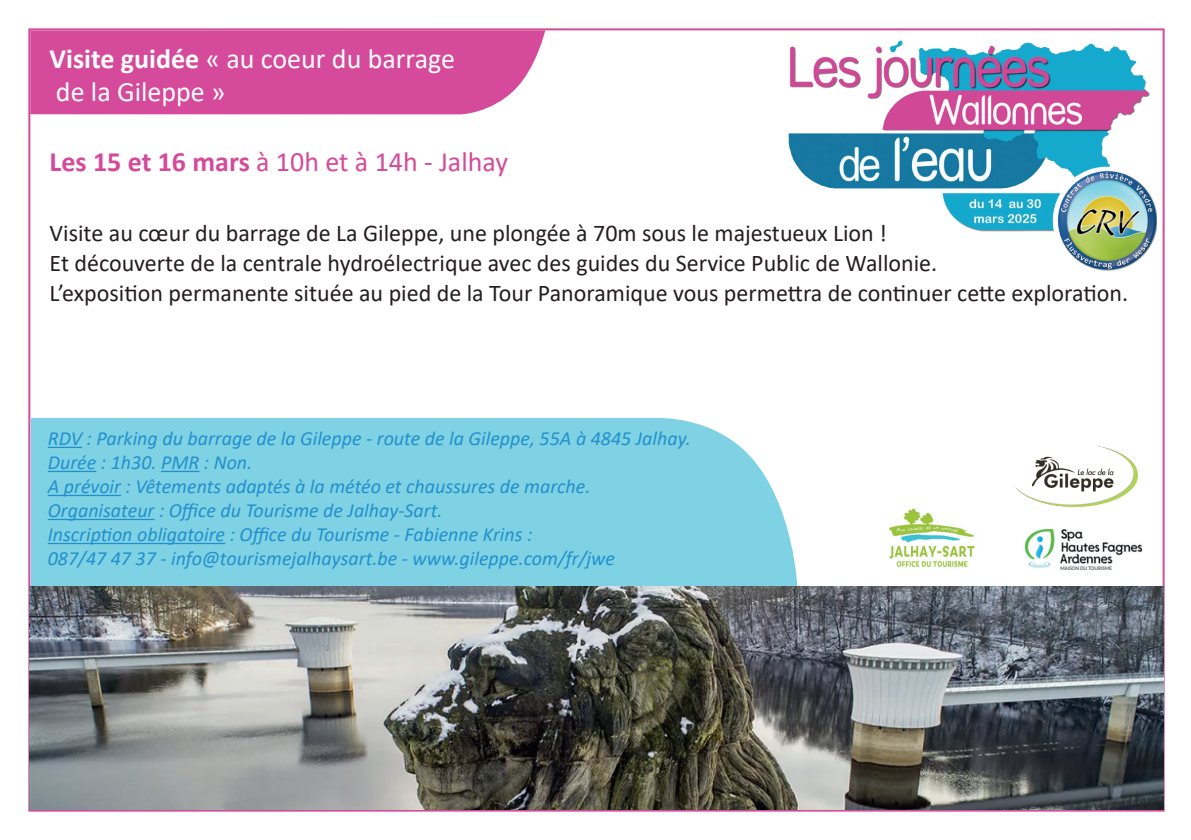
<style>
.page{position:relative;width:1191px;height:840px;background:#fff}
.page>*{position:absolute;margin:0;border:0;box-sizing:border-box;transform-origin:0 0}
.t1{font:28px/33.6px "Calibri";color:#fff}
.t2{font:28px "Calibri";color:#d54a9a}
.t3{font:24px/30px "Calibri";color:#231f20}
.t4{font:italic 20px/24px "Calibri";color:#2290cc}
.s1{font-weight:700}
</style>
<div class="page">
<img style="left:788px;top:40px;width:369px;height:231px">
<div style="left:31px;top:418px;width:766px;height:167px;background:#7fd2e4"></div>
<div style="left:30px;top:30px;width:515px;height:84px;background:#d54a9a"></div>
<img style="left:29px;top:585px;width:1134px;height:224px">
<img style="left:1015px;top:445px;width:123px;height:62px">
<img style="left:889px;top:508px;width:86px;height:60px">
<img style="left:1024px;top:529px;width:117px;height:39px">
<hr style="left:48px;top:446px;width:34px;height:2px;background:#2290cc">
<hr style="left:48px;top:470px;width:48px;height:2px;background:#2290cc">
<hr style="left:161px;top:470px;width:38px;height:2px;background:#2290cc">
<hr style="left:48px;top:494px;width:73px;height:2px;background:#2290cc">
<hr style="left:48px;top:518px;width:106px;height:2px;background:#2290cc">
<hr style="left:48px;top:542px;width:177px;height:2px;background:#2290cc">
<h1 class="t1" style="left:50px;top:41px;width:407px"><span class="s1">Visite guidée</span> « au coeur du barrage de la Gileppe »</h1>
<h1 class="t2" style="left:50px;top:142px;width:460px"><span class="s1">Les 15 et 16 mars</span> à 10h et à 14h - Jalhay</h1>
<p class="t3" style="left:50px;top:217px;width:1080px">Visite au cœur du barrage de La Gileppe, une plongée à 70m sous le majestueux Lion !<br>Et découverte de la centrale hydroélectrique avec des guides du Service Public de Wallonie.<br>L’exposition permanente située au pied de la Tour Panoramique vous permettra de continuer cette exploration.</p>
<p class="t4" style="left:48px;top:425px;width:644px">RDV : Parking du barrage de la Gileppe - route de la Gileppe, 55A à 4845 Jalhay.<br>Durée : 1h30. PMR : Non.<br>A prévoir : Vêtements adaptés à la météo et chaussures de marche.<br>Organisateur : Office du Tourisme de Jalhay-Sart.<br>Inscription obligatoire : Office du Tourisme - Fabienne Krins :<br>087/47 47 37 - info@tourismejalhaysart.be - www.gileppe.com/fr/jwe</p>
</div>
